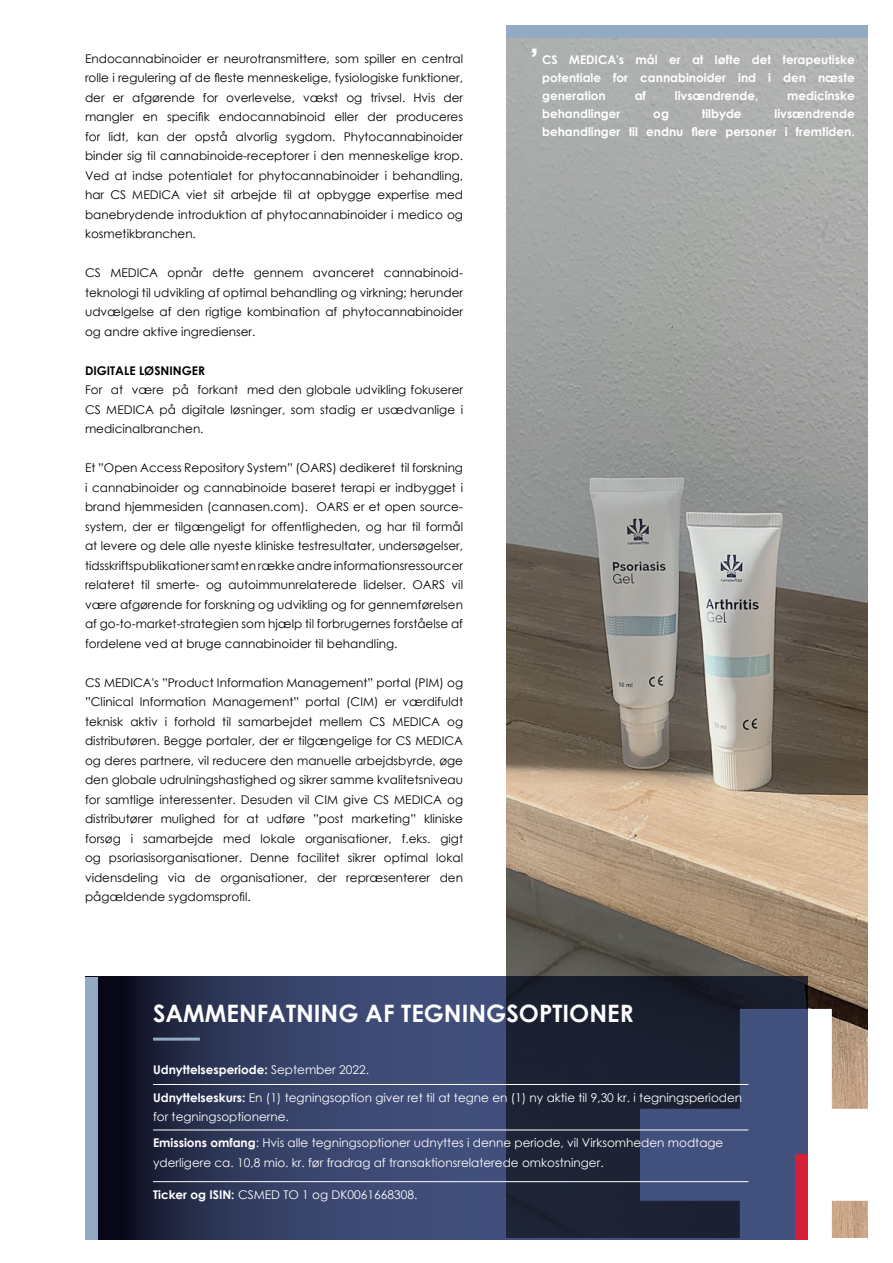
<style>
.page{position:relative;width:893px;height:1263px;background:#fff}
.page>*{position:absolute;margin:0;border:0;box-sizing:border-box;transform-origin:0 0}
.t1{font:700 24px "Century Gothic";color:#fff}
.t2{font:900 21px "Arial";color:#fff}
.t3{font:12px/19.5px "Century Gothic";color:#000;text-align:justify}
.t4{font:12px/19.5px "Century Gothic";color:#fff}
.t5{font:700 12px/18px "Century Gothic";color:#fff;text-align:justify}
.t6{font:700 12px "Century Gothic";color:#000}
.s1{font-weight:400}
.s2{font-weight:700}
</style>
<div class="page">
<img style="left:506px;top:38px;width:361px;height:971px">
<svg style="left:831px;top:1009px;width:37px;height:229px"></svg>
<svg style="left:85px;top:977px;width:723px;height:263px;background:#2d3655"></svg>
<div style="left:85px;top:977px;width:13px;height:262px;background:#92aac3"></div>
<div style="left:795px;top:1154px;width:13px;height:85px;background:#d51e37"></div>
<div style="left:506px;top:26px;width:361px;height:12px;background:#92aac3"></div>
<hr style="left:153px;top:1037px;width:47px;height:3px;background:#92aac3">
<hr style="left:153px;top:1084px;width:595px;height:1px;background:#fff">
<hr style="left:153px;top:1129px;width:595px;height:1px;background:#fff">
<hr style="left:153px;top:1181px;width:595px;height:1px;background:#fff">
<p class="t3" style="left:85px;top:48px;width:380px">Endocannabinoider er neurotransmittere, som spiller en central rolle i regulering af de fleste menneskelige, fysiologiske funktioner, der er afgørende for overlevelse, vækst og trivsel. Hvis der mangler en specifik endocannabinoid eller der produceres for lidt, kan der opstå alvorlig sygdom. Phytocannabinoider binder sig til cannabinoide-receptorer i den menneskelige krop.<br>Ved at indse potentialet for phytocannabinoider i behandling, har CS MEDICA viet sit arbejde til at opbygge expertise med banebrydende introduktion af phytocannabinoider i medico og kosmetikbranchen.</p>
<p class="t3" style="left:85px;top:263px;width:380px">CS MEDICA opnår dette gennem avanceret cannabinoid&shy;teknologi til udvikling af optimal behandling og virkning; herunder udvælgelse af den rigtige kombination af phytocannabinoider og andre aktive ingredienser.</p>
<p class="t6" style="left:85px;top:361px;width:122px">DIGITALE LØSNINGER</p>
<p class="t3" style="left:85px;top:380px;width:380px">For at være på forkant med den globale udvikling fokuserer CS MEDICA på digitale løsninger, som stadig er usædvanlige i medicinalbranchen.</p>
<p class="t3" style="left:85px;top:458px;width:380px">Et ”Open Access Repository System” (OARS) dedikeret til forskning i cannabinoider og cannabinoide baseret terapi er indbygget i brand hjemmesiden (cannasen.com). OARS er et open source&shy;system, der er tilgængeligt for offentligheden, og har til formål at levere og dele alle nyeste kliniske testresultater, undersøgelser, tidsskriftspublikationer samt en række andre informationsressourcer relateret til smerte- og autoimmunrelaterede lidelser. OARS vil være afgørende for forskning og udvikling og for gennemførelsen af go-to-market-strategien som hjælp til forbrugernes forståelse af fordelene ved at bruge cannabinoider til behandling.</p>
<p class="t3" style="left:85px;top:672px;width:380px">CS MEDICA's ”Product Information Management” portal (PIM) og ”Clinical Information Management” portal (CIM) er værdifuldt teknisk aktiv i forhold til samarbejdet mellem CS MEDICA og distributøren. Begge portaler, der er tilgængelige for CS MEDICA og deres partnere, vil reducere den manuelle arbejdsbyrde, øge den globale udrulningshastighed og sikrer samme kvalitetsniveau for samtlige interessenter. Desuden vil CIM give CS MEDICA og distributører mulighed for at udføre ”post marketing” kliniske forsøg i samarbejde med lokale organisationer, f.eks. gigt og psoriasisorganisationer. Denne facilitet sikrer optimal lokal vidensdeling via de organisationer, der repræsenterer den pågældende sygdomsprofil.</p>
<h2 class="t2" style="left:531px;top:41px;width:7px">’</h2>
<p class="t5" style="left:542px;top:50px;width:314px">CS MEDICA's mål er at løfte det terapeutiske potentiale for cannabinoider ind i den næste generation</p>
<p class="t5" style="left:635px;top:86px;width:13px">af</p>
<p class="t5" style="left:675px;top:86px;width:85px">livsændrende,</p>
<p class="t5" style="left:787px;top:86px;width:69px">medicinske</p>
<p class="t5" style="left:542px;top:104px;width:80px">behandlinger</p>
<p class="t5" style="left:653px;top:104px;width:17px">og</p>
<p class="t5" style="left:702px;top:104px;width:41px">tilbyde</p>
<p class="t5" style="left:542px;top:104px;width:314px;text-align:right">livsændrende<br>behandlinger til endnu flere personer i fremtiden.</p>
<h1 class="t1" style="left:153px;top:995px;width:482px">SAMMENFATNING AF TEGNINGSOPTIONER</h1>
<p class="t5" style="left:153px;top:1060px;width:217px">Udnyttelsesperiode: <span class="s1">September 2022.</span></p>
<p class="t4" style="left:153px;top:1088px;width:591px"><span class="s2">Udnyttelseskurs:</span> En (1) tegningsoption giver ret til at tegne en (1) ny aktie til 9,30 kr. i tegningsperioden for tegningsoptionerne.</p>
<p class="t4" style="left:153px;top:1133px;width:572px"><span class="s2">Emissions omfang</span>: Hvis alle tegningsoptioner udnyttes i denne periode, vil Virksomheden modtage yderligere ca. 10,8 mio. kr. før fradrag af transaktionsrelaterede omkostninger.</p>
<p class="t4" style="left:153px;top:1185px;width:266px"><span class="s2">Ticker og ISIN:</span> CSMED TO 1 og DK0061668308.</p>
</div>
